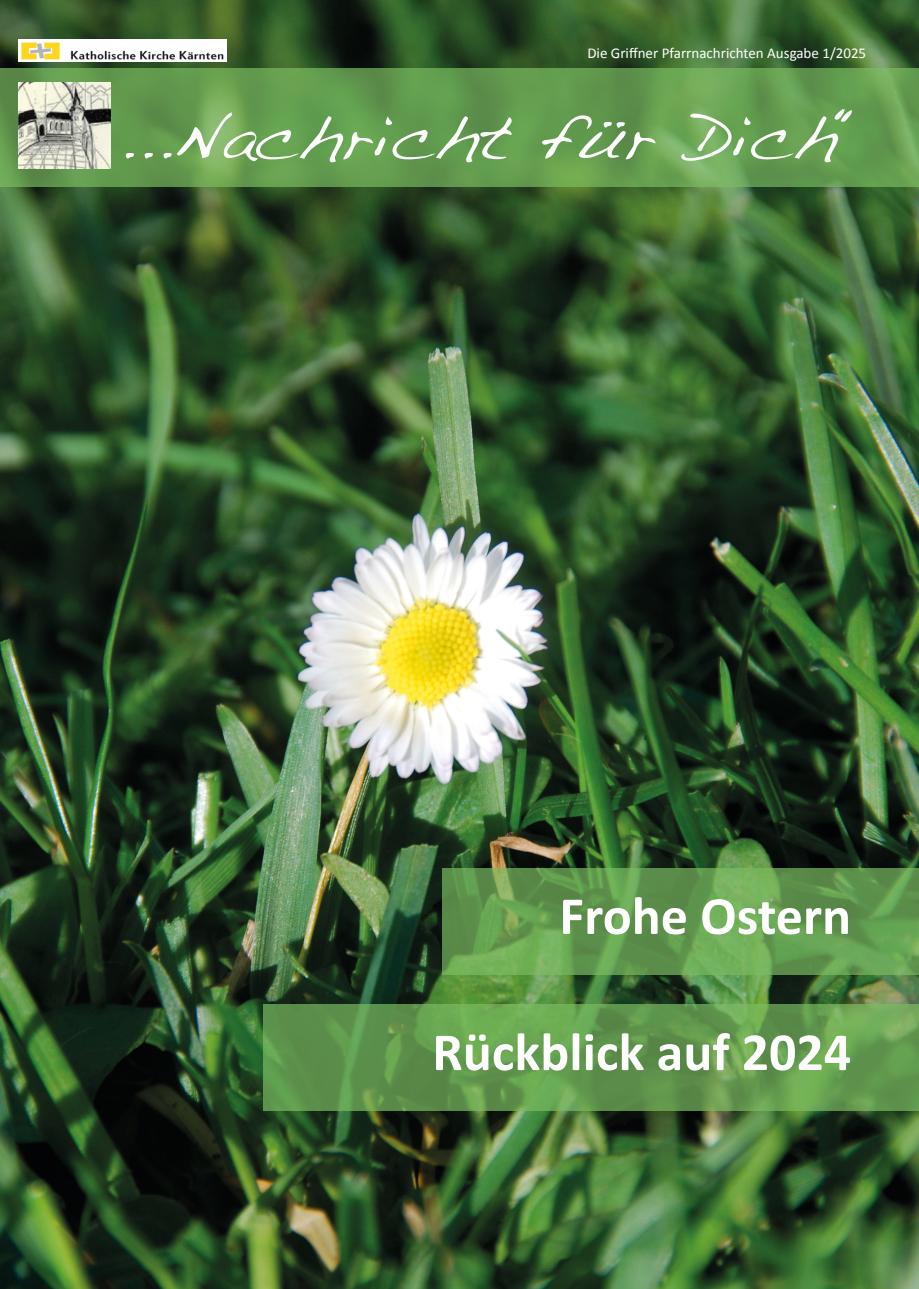
<style>
.page{position:relative;width:919px;height:1289px;background:#fff}
.page>*{position:absolute;margin:0;border:0;box-sizing:border-box;transform-origin:0 0}
.t1{font:62.1px "Handwriting Dakota";color:#fff;scale:1.11 1}
.t2{font:700 54px "Calibri";color:#fff}
.t3{font:15px "Calibri";color:#fff}
</style>
<div class="page">
<img style="left:0;top:0;width:918px;height:1288px">
<svg style="left:0;top:69px;width:918px;height:118px;background:#659d50"></svg>
<img style="left:19px;top:40px;width:207px;height:22px">
<img style="left:19px;top:82px;width:91px;height:87px">
<svg style="left:442px;top:868px;width:476px;height:106px;background:#659c50"></svg>
<svg style="left:264px;top:1003px;width:654px;height:107px;background:#62994e"></svg>
<p class="t3" style="left:587px;top:44px;width:280px">Die Griffner Pfarrnachrichten Ausgabe 1/2025</p>
<p class="t1" style="left:115px;top:100px;width:680px">...Nachricht für Dich“</p>
<p class="t2" style="left:559px;top:882px;width:293px">Frohe Ostern</p>
<p class="t2" style="left:432px;top:1018px;width:420px">Rückblick auf 2024</p>
</div>
